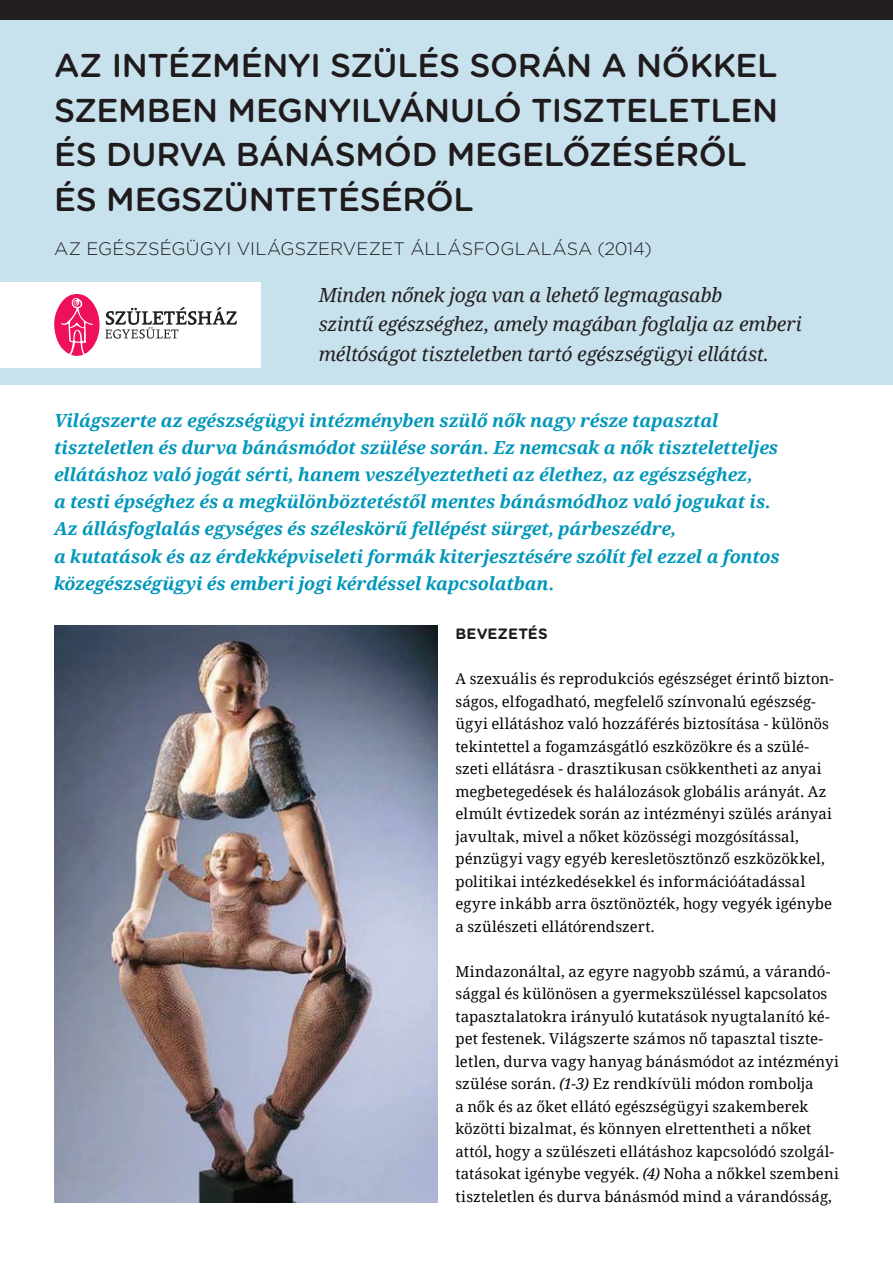
<style>
.page{position:relative;width:893px;height:1263px;background:#fff}
.page>*{position:absolute;margin:0;border:0;box-sizing:border-box;transform-origin:0 0}
.t1{font:500 33px/44.5px "Gotham Rounded";letter-spacing:-.015em;color:#1f1b1c}
.t2{font:italic 19.5px/29.2px "Noto Serif";letter-spacing:-.015em;color:#231f20}
.t3{font:italic 700 18px/27px "Noto Serif";letter-spacing:-.01em;color:#0097ba}
.t4{font:300 18px "Gotham";letter-spacing:.005em;color:#1f1b1c}
.t5{font:15px/22.5px "Noto Serif";color:#040503}
.t6{font:700 15px "Gotham Rounded";color:#1f1b1c}
.s1{font-style:italic}
</style>
<div class="page">
<div style="left:0;top:0;width:893px;height:385px;background:#c8e2ed"></div>
<div style="left:0;top:0;width:893px;height:20px;background:#231f20"></div>
<div style="left:0;top:282px;width:260px;height:85px;background:#fff"></div>
<img style="left:54px;top:625px;width:383px;height:577px">
<svg style="left:54px;top:294px;width:183px;height:62px"></svg>
<h1 class="t1" style="left:54px;top:42px;width:726px">AZ INTÉZMÉNYI SZÜLÉS SORÁN A NŐKKEL<br>SZEMBEN MEGNYILVÁNULÓ TISZTELETLEN<br>ÉS DURVA BÁNÁSMÓD MEGELŐZÉSÉRŐL<br>ÉS MEGSZÜNTETÉSÉRŐL</h1>
<p class="t4" style="left:54px;top:238px;width:599px">AZ EGÉSZSÉGÜGYI VILÁGSZERVEZET ÁLLÁSFOGLALÁSA (2014)</p>
<h2 class="t2" style="left:319px;top:280px;width:484px">Minden nőnek joga van a lehető legmagasabb<br>szintű egészséghez, amely magában foglalja az emberi méltóságot tiszteletben tartó egészségügyi ellátást.</h2>
<p class="t3" style="left:54px;top:407px;width:727px">Világszerte az egészségügyi intézményben szülő nők nagy része tapasztal tiszteletlen és durva bánásmódot szülése során. Ez nemcsak a nők tiszteletteljes ellátáshoz való jogát sérti, hanem veszélyeztetheti az élethez, az egészséghez,<br>a testi épséghez és a megkülönböztetéstől mentes bánásmódhoz való jogukat is.<br>Az állásfoglalás egységes és széleskörű fellépést sürget, párbeszédre,<br>a kutatások és az érdekképviseleti formák kiterjesztésére szólít fel ezzel a fontos közegészségügyi és emberi jogi kérdéssel kapcsolatban.</p>
<p class="t6" style="left:455px;top:623px;width:94px">BEVEZETÉS</p>
<p class="t5" style="left:455px;top:667px;width:380px">A szexuális és reprodukciós egészséget érintő bizton&shy;ságos, elfogadható, megfelelő színvonalú egészség&shy;ügyi ellátáshoz való hozzáférés biztosítása - különös tekintettel a fogamzásgátló eszközökre és a szülé&shy;szeti ellátásra - drasztikusan csökkentheti az anyai megbetegedések és halálozások globális arányát. Az elmúlt évtizedek során az intézményi szülés arányai javultak, mivel a nőket közösségi mozgósítással, pénzügyi vagy egyéb keresletösztönző eszközökkel, politikai intézkedésekkel és információátadással egyre inkább arra ösztönözték, hogy vegyék igénybe a szülészeti ellátórendszert.</p>
<p class="t5" style="left:455px;top:959px;width:385px">Mindazonáltal, az egyre nagyobb számú, a várandó&shy;sággal és különösen a gyermekszüléssel kapcsolatos tapasztalatokra irányuló kutatások nyugtalanító ké&shy;pet festenek. Világszerte számos nő tapasztal tiszte&shy;letlen, durva vagy hanyag bánásmódot az intézményi szülése során. <span class="s1">(1-3)</span> Ez rendkívüli módon rombolja<br>a nők és az őket ellátó egészségügyi szakemberek közötti bizalmat, és könnyen elrettentheti a nőket attól, hogy a szülészeti ellátáshoz kapcsolódó szolgál&shy;tatásokat igénybe vegyék. <span class="s1">(4)</span> Noha a nőkkel szembeni tiszteletlen és durva bánásmód mind a várandósság,</p>
</div>
